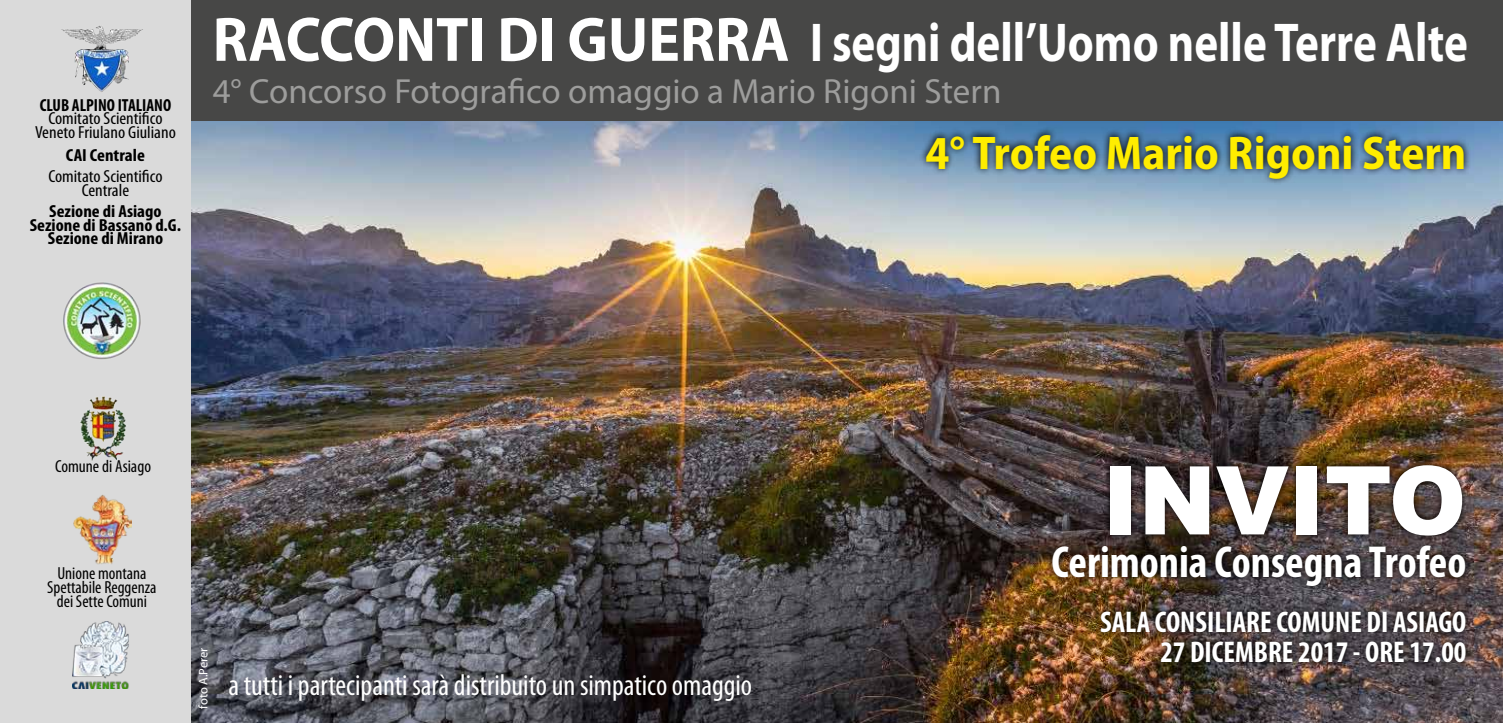
<style>
.page{position:relative;width:1503px;height:723px;background:#fff}
.page>*{position:absolute;margin:0;border:0;box-sizing:border-box;transform-origin:0 0}
.t1{font:900 95px "Arial";color:#fff}
.t2{font:700 55px "Myriad Pro";color:#fff;scale:.82 1}
.t3{font:700 semi-condensed 47.5px "Myriad Pro";color:#ffed00}
.t4{font:700 condensed 45px "Myriad Pro";color:#fff}
.t5{font:35px "Myriad Pro";color:#9d9d9c}
.t6{font:condensed 30px "Myriad Pro";color:#fff}
.t7{font:700 condensed 30px/30px "Myriad Pro";color:#fff;text-align:right}
.t8{font:condensed 17.5px/13.8px "Myriad Pro";color:#000;text-align:center;scale:1.07 1}
.t9{font:700 condensed 17.5px/13.8px "Myriad Pro";color:#000;text-align:center;scale:1.07 1}
.t10{font:condensed 17.5px/13.8px "Myriad Pro";color:#000;text-align:center}
.t11{font:700 condensed 17.5px "Myriad Pro";color:#000}
.t12{font:12.5px "Myriad Pro";letter-spacing:-.005em;color:#fff}
.s1{font-size:63.25px}
</style>
<div class="page">
<div style="left:0;top:0;width:1502px;height:723px;background:#dadada"></div>
<img style="left:191px;top:120px;width:1311px;height:603px">
<img style="left:80px;top:396px;width:46px;height:65px">
<img style="left:73px;top:494px;width:58px;height:71px">
<img style="left:61px;top:26px;width:82px;height:66px">
<img style="left:72px;top:622px;width:57px;height:66px">
<img style="left:1045px;top:458px;width:428px;height:211px">
<div style="left:191px;top:0;width:1311px;height:120px;background:#474746"></div>
<svg style="left:919px;top:127px;width:552px;height:58px;background:#52728f"></svg>
<img style="left:63px;top:282px;width:78px;height:78px">
<p class="t11" style="left:40px;top:94px;width:133px">CLUB ALPINO ITALIANO</p>
<p class="t8" style="left:35px;top:111px;width:133px">Comitato Scientifico<br>Veneto Friulano Giuliano</p>
<p class="t9" style="left:66px;top:148px;width:75px">CAI Centrale</p>
<p class="t8" style="left:48px;top:169px;width:108px">Comitato Scientifico<br>Centrale</p>
<p class="t9" style="left:30px;top:204px;width:143px">Sezione di Asiago<br>Sezione di Bassano d.G.<br>Sezione di Mirano</p>
<h2 class="t2" style="left:213px;top:6px;width:1532px"><span class="s1">RACCONTI DI GUERRA</span> I segni dell’Uomo nelle Terre Alte</h2>
<h3 class="t5" style="left:213px;top:69px;width:790px">4° Concorso Fotografico omaggio a Mario Rigoni Stern</h3>
<h3 class="t3" style="left:925px;top:122px;width:542px">4° Trofeo Mario Rigoni Stern</h3>
<p class="t10" style="left:55px;top:459px;width:97px">Comune di Asiago</p>
<p class="t10" style="left:47px;top:566px;width:111px">Unione montana<br>Spettabile Reggenza dei Sette Comuni</p>
<p class="t12" style="left:196px;top:709px;width:63px;rotate:-90deg">foto A.Perer</p>
<h3 class="t6" style="left:228px;top:666px;width:525px">a tutti i partecipanti sarà distribuito un simpatico omaggio</h3>
<h1 class="t1" style="left:1102px;top:431px;width:366px">INVITO</h1>
<h3 class="t4" style="left:1051px;top:534px;width:416px">Cerimonia Consegna Trofeo</h3>
<h3 class="t7" style="left:1100px;top:606px;width:368px">SALA CONSILIARE COMUNE DI ASIAGO<br>27 DICEMBRE 2017 - ORE 17.00</h3>
</div>
